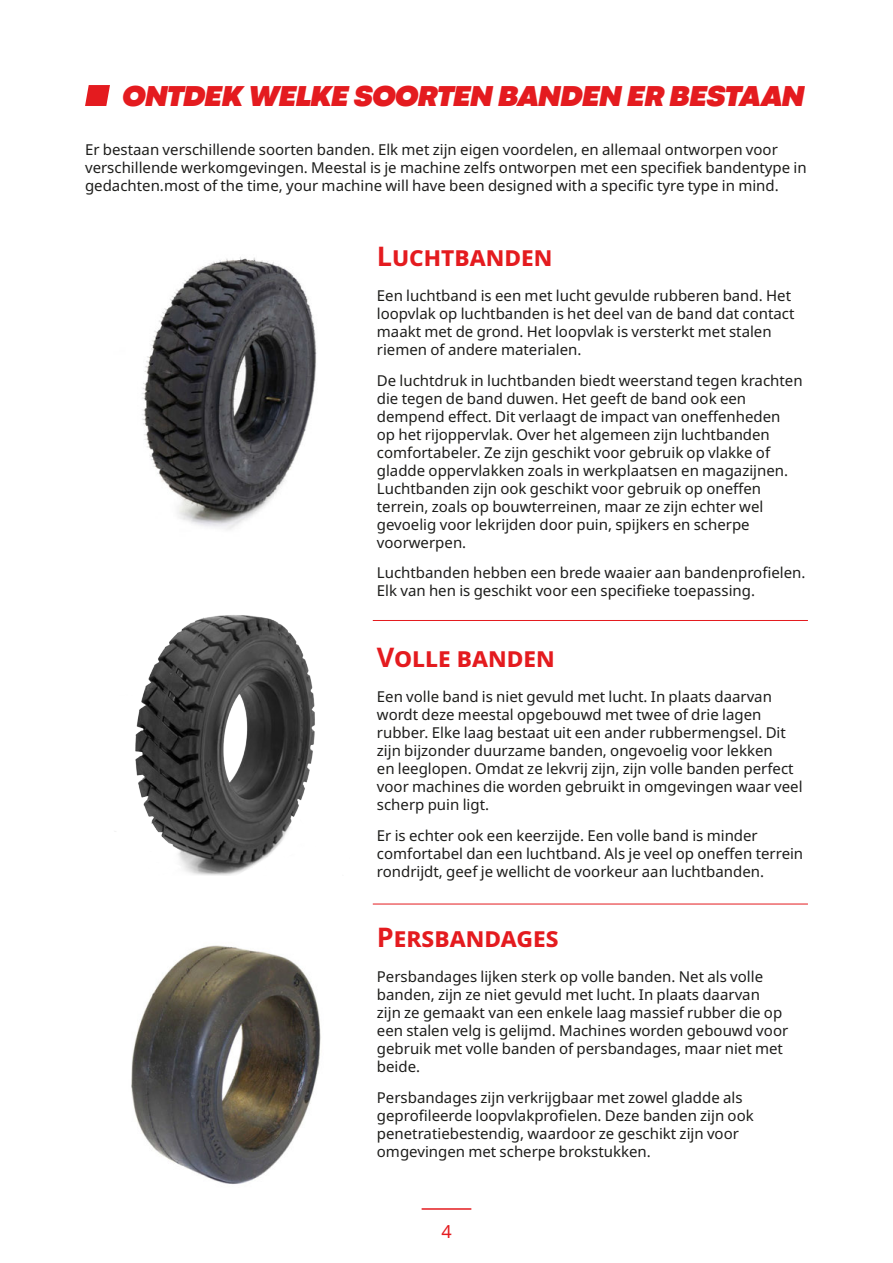
<style>
.page{position:relative;width:893px;height:1263px;background:#fff}
.page>*{position:absolute;margin:0;border:0;box-sizing:border-box;transform-origin:0 0}
.t1{font:italic 900 30px "Codec Pro";letter-spacing:-.015em;color:#e41b1f}
.t2{font:700 27px "Noto Sans";color:#e41b1f}
.t3{font:18px "Noto Sans";color:#e41b1f}
.t4{font:15px/18px "Noto Sans";color:#1d1d1b}
</style>
<div class="page">
<hr style="left:422px;top:1208px;width:49px;height:2px;background:#e41b1f">
<svg style="left:85px;top:85px;width:25px;height:21px"></svg>
<img style="left:142px;top:257px;width:175px;height:273px">
<img style="left:115px;top:615px;width:200px;height:260px">
<img style="left:131px;top:945px;width:190px;height:239px">
<hr style="left:373px;top:620px;width:435px;height:1px;background:#e41b1f">
<hr style="left:373px;top:904px;width:435px;height:1px;background:#e41b1f">
<h1 class="t1" style="left:122px;top:74px;width:683px">ONTDEK WELKE SOORTEN BANDEN ER BESTAAN</h1>
<p class="t4" style="left:85px;top:141px;width:723px">Er bestaan verschillende soorten banden. Elk met zijn eigen voordelen, en allemaal ontworpen voor verschillende werkomgevingen. Meestal is je machine zelfs ontworpen met een specifiek bandentype in gedachten.most of the time, your machine will have been designed with a specific tyre type in mind.</p>
<h2 class="t2" style="left:377px;top:237px;width:177px">Luchtbanden</h2>
<p class="t4" style="left:377px;top:287px;width:419px">Een luchtband is een met lucht gevulde rubberen band. Het loopvlak op luchtbanden is het deel van de band dat contact maakt met de grond. Het loopvlak is versterkt met stalen riemen of andere materialen.</p>
<p class="t4" style="left:377px;top:372px;width:427px">De luchtdruk in luchtbanden biedt weerstand tegen krachten die tegen de band duwen. Het geeft de band ook een dempend effect. Dit verlaagt de impact van oneffenheden<br>op het rijoppervlak. Over het algemeen zijn luchtbanden comfortabeler. Ze zijn geschikt voor gebruik op vlakke of gladde oppervlakken zoals in werkplaatsen en magazijnen.<br>Luchtbanden zijn ook geschikt voor gebruik op oneffen terrein, zoals op bouwterreinen, maar ze zijn echter wel gevoelig voor lekrijden door puin, spijkers en scherpe voorwerpen.</p>
<p class="t4" style="left:377px;top:564px;width:430px">Luchtbanden hebben een brede waaier aan bandenprofielen.<br>Elk van hen is geschikt voor een specifieke toepassing.</p>
<h2 class="t2" style="left:377px;top:638px;width:179px">Volle banden</h2>
<p class="t4" style="left:377px;top:688px;width:427px">Een volle band is niet gevuld met lucht. In plaats daarvan wordt deze meestal opgebouwd met twee of drie lagen rubber. Elke laag bestaat uit een ander rubbermengsel. Dit zijn bijzonder duurzame banden, ongevoelig voor lekken<br>en leeglopen. Omdat ze lekvrij zijn, zijn volle banden perfect voor machines die worden gebruikt in omgevingen waar veel scherp puin ligt.</p>
<p class="t4" style="left:377px;top:827px;width:428px">Er is echter ook een keerzijde. Een volle band is minder comfortabel dan een luchtband. Als je veel op oneffen terrein rondrijdt, geef je wellicht de voorkeur aan luchtbanden.</p>
<h2 class="t2" style="left:377px;top:918px;width:183px">Persbandages</h2>
<p class="t4" style="left:377px;top:968px;width:413px">Persbandages lijken sterk op volle banden. Net als volle banden, zijn ze niet gevuld met lucht. In plaats daarvan<br>zijn ze gemaakt van een enkele laag massief rubber die op een stalen velg is gelijmd. Machines worden gebouwd voor gebruik met volle banden of persbandages, maar niet met beide.</p>
<p class="t4" style="left:377px;top:1089px;width:378px">Persbandages zijn verkrijgbaar met zowel gladde als geprofileerde loopvlakprofielen. Deze banden zijn ook penetratiebestendig, waardoor ze geschikt zijn voor omgevingen met scherpe brokstukken.</p>
<p class="t3" style="left:441px;top:1219px;width:12px">4</p>
</div>
